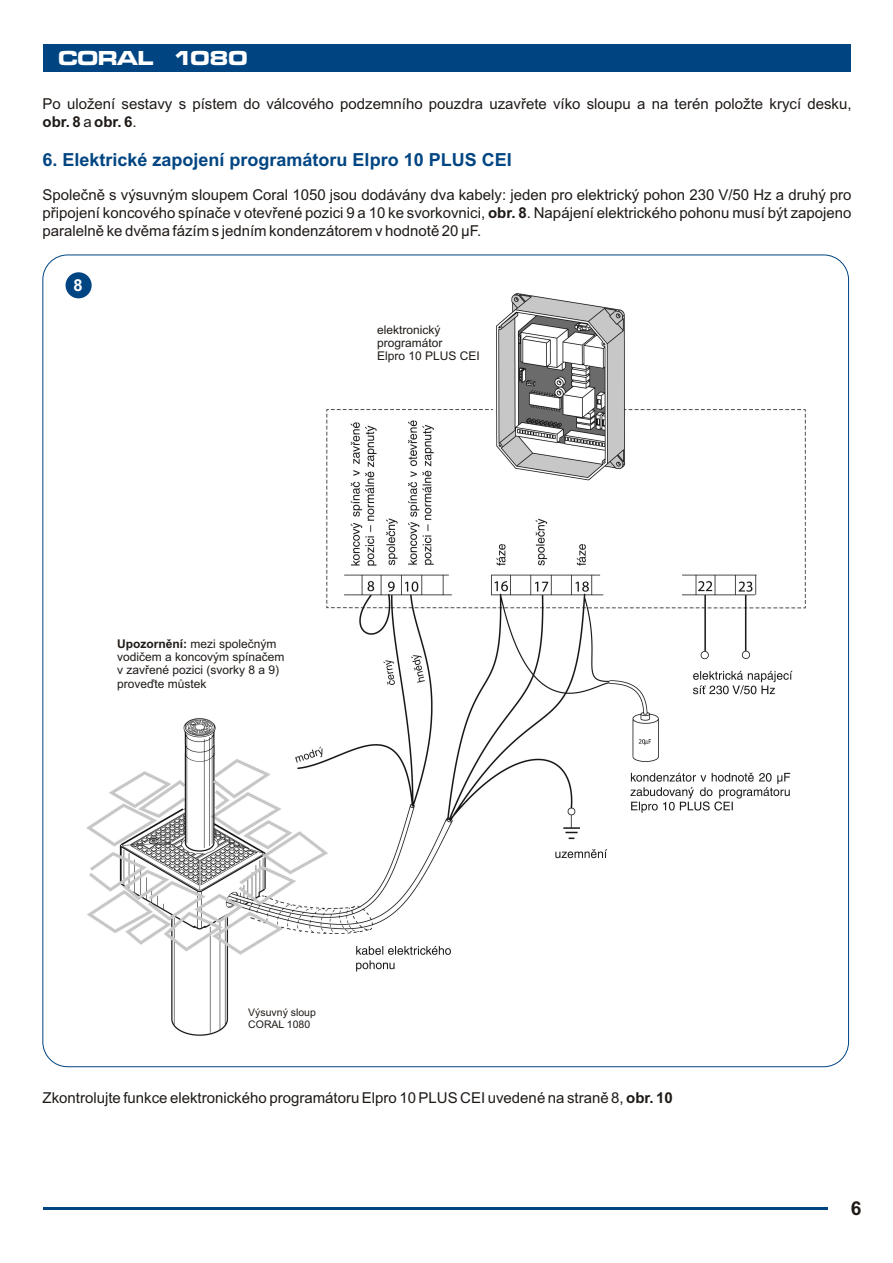
<style>
.page{position:relative;width:893px;height:1263px;background:#fff}
.page>*{position:absolute;margin:0;border:0;box-sizing:border-box;transform-origin:0 0}
.t1{font:21px "Microgramma D Bold Exte";color:#fff}
.t2{font:700 19.2px "Arial";color:#1f1a17}
.t3{font:700 18px "Arial";color:#004582}
.t4{font:700 16.5px "Arial";color:#fff}
.t5{font:15px/18.3px "Arial";color:#1f1a17}
.t6{font:12px/13.4px "Arial";color:#1f1a17}
.t7{font:10.5px/11.7px "Arial";color:#1f1a17}
.s1{font-weight:700}
</style>
<div class="page">
<img style="left:80px;top:291px;width:726px;height:745px">
<div style="left:43px;top:44px;width:807px;height:27px;background:#004582"></div>
<hr style="left:43px;top:1207px;width:784px;height:2px;background:#004582">
<div style="left:66px;top:272px;width:26px;height:26px;background:#004582;border-radius:50%"></div>
<h1 class="t1" style="left:58px;top:48px;width:191px">CORAL 1080</h1>
<p class="t5" style="left:43px;top:96px;width:810px">Po uložení sestavy s pístem do válcového podzemního pouzdra uzavřete víko sloupu a na terén položte krycí desku, <span class="s1">obr. 8</span> a <span class="s1">obr. 6</span>.</p>
<p class="t3" style="left:43px;top:153px;width:471px">6. Elektrické zapojení programátoru Elpro 10 PLUS CEI</p>
<p class="t5" style="left:43px;top:187px;width:810px;text-align:justify">Společně s výsuvným sloupem Coral 1050 jsou dodávány dva kabely: jeden pro elektrický pohon 230 V/50 Hz a druhý pro připojení koncového spínače v otevřené pozici 9 a 10 ke svorkovnici, <span class="s1">obr. 8</span>. Napájení elektrického pohonu musí být zapojeno paralelně ke dvěma fázím s jedním kondenzátorem v hodnotě 20 μF.</p>
<p class="t4" style="left:73px;top:279px;width:11px">8</p>
<p class="t6" style="left:377px;top:324px;width:104px">elektronický programátor<br>Elpro 10 PLUS CEI</p>
<p class="t6" style="left:117px;top:638px;width:169px"><span class="s1">Upozornění:</span> mezi společným vodičem a koncovým spínačem v zavřené pozici (svorky 8 a 9) proveďte můstek</p>
<p class="t7" style="left:248px;top:1008px;width:69px">Výsuvný sloup<br>CORAL 1080</p>
<p class="t5" style="left:43px;top:1089px;width:632px">Zkontrolujte funkce elektronického programátoru Elpro 10 PLUS CEI uvedené na straně 8, <span class="s1">obr. 10</span></p>
<p class="t2" style="left:851px;top:1201px;width:12px">6</p>
</div>
